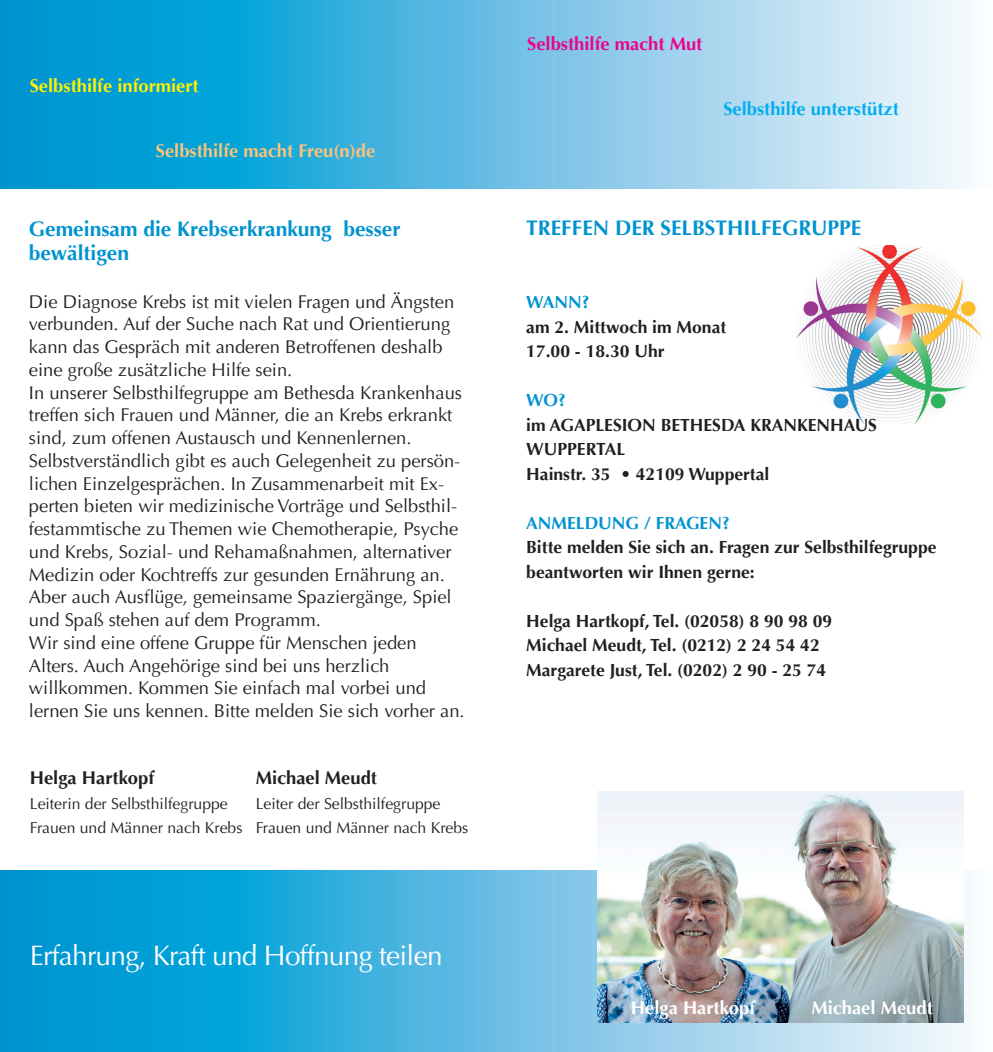
<style>
.page{position:relative;width:993px;height:1052px;background:#fff}
.page>*{position:absolute;margin:0;border:0;box-sizing:border-box;transform-origin:0 0}
.t1{font:28px "Optima LT";letter-spacing:-.025em;color:#fff}
.t2{font:700 21px/24.5px "Optima LT";color:#0093d0}
.t3{font:18.38px/22.8px "Optima LT";color:#231f20}
.t4{font:700 18.38px "Optima LT";color:#231f20}
.t5{font:700 18.38px "Optima LT";color:#fdc477}
.t6{font:700 18.38px "Optima LT";color:#fff}
.t7{font:700 18.38px "Optima LT";color:#00aeef}
.t8{font:700 18.38px "Optima LT";color:#fff101}
.t9{font:700 18.38px "Optima LT";color:#ed028c}
.t10{font:700 17.5px/24.5px "Optima LT";color:#231f20}
.t11{font:700 17.5px "Optima LT";color:#0093d0}
.t12{font:15.75px/24.5px "Optima LT";color:#231f20}
</style>
<div class="page">
<svg style="left:0;top:0;width:972px;height:189px;background:#64bfe4"></svg>
<svg style="left:0;top:870px;width:972px;height:182px;background:#3db1de"></svg>
<img style="left:597px;top:791px;width:365px;height:231px">
<img style="left:796px;top:245px;width:187px;height:178px">
<p class="t8" style="left:30px;top:76px;width:170px">Selbsthilfe informiert</p>
<p class="t5" style="left:156px;top:140px;width:221px">Selbsthilfe macht Freu(n)de</p>
<p class="t2" style="left:29px;top:217px;width:373px">Gemeinsam die Krebserkrankung besser bewältigen</p>
<p class="t3" style="left:29px;top:290px;width:437px">Die Diagnose Krebs ist mit vielen Fragen und Ängsten verbunden. Auf der Suche nach Rat und Orientierung kann das Gespräch mit anderen Betroffenen deshalb eine große zusätzliche Hilfe sein.<br>In unserer Selbsthilfegruppe am Bethesda Krankenhaus treffen sich Frauen und Männer, die an Krebs erkrankt sind, zum offenen Austausch und Kennenlernen.<br>Selbstverständlich gibt es auch Gelegenheit zu persön&shy;lichen Einzelgesprächen. In Zusammenarbeit mit Ex&shy;perten bieten wir medizinische Vorträge und Selbsthil&shy;festammtische zu Themen wie Chemotherapie, Psyche und Krebs, Sozial- und Rehamaßnahmen, alternativer Medizin oder Kochtreffs zur gesunden Ernährung an.<br>Aber auch Ausflüge, gemeinsame Spaziergänge, Spiel und Spaß stehen auf dem Programm.<br>Wir sind eine offene Gruppe für Menschen jeden Alters. Auch Angehörige sind bei uns herzlich willkommen. Kommen Sie einfach mal vorbei und lernen Sie uns kennen. Bitte melden Sie sich vorher an.</p>
<p class="t4" style="left:30px;top:767px;width:126px">Helga Hartkopf</p>
<p class="t12" style="left:30px;top:791px;width:214px">Leiterin der Selbsthilfegruppe<br>Frauen und Männer nach Krebs</p>
<p class="t4" style="left:255px;top:767px;width:123px">Michael Meudt</p>
<p class="t12" style="left:255px;top:791px;width:214px">Leiter der Selbsthilfegruppe<br>Frauen und Männer nach Krebs</p>
<h1 class="t1" style="left:30px;top:939px;width:414px">Erfahrung, Kraft und Hoffnung teilen</h1>
<p class="t9" style="left:527px;top:33px;width:177px">Selbsthilfe macht Mut</p>
<p class="t7" style="left:723px;top:98px;width:177px">Selbsthilfe unterstützt</p>
<p class="t2" style="left:526px;top:215px;width:336px">TREFFEN DER SELBSTHILFEGRUPPE</p>
<p class="t11" style="left:526px;top:292px;width:65px">WANN?</p>
<p class="t10" style="left:526px;top:315px;width:201px">am 2. Mittwoch im Monat<br>17.00 - 18.30 Uhr</p>
<p class="t11" style="left:526px;top:390px;width:41px">WO?</p>
<p class="t10" style="left:526px;top:413px;width:352px">im AGAPLESION BETHESDA KRANKENHAUS<br>WUPPERTAL<br>Hainstr. 35 • 42109 Wuppertal</p>
<p class="t11" style="left:526px;top:512px;width:205px">ANMELDUNG / FRAGEN?</p>
<p class="t10" style="left:526px;top:535px;width:411px">Bitte melden Sie sich an. Fragen zur Selbsthilfegruppe beantworten wir Ihnen gerne:</p>
<p class="t10" style="left:526px;top:609px;width:307px">Helga Hartkopf, Tel. (02058) 8 90 98 09<br>Michael Meudt, Tel. (0212) 2 24 54 42<br>Margarete Just, Tel. (0202) 2 90 - 25 74</p>
<p class="t6" style="left:630px;top:997px;width:126px">Helga Hartkopf</p>
<p class="t6" style="left:811px;top:997px;width:123px">Michael Meudt</p>
</div>
